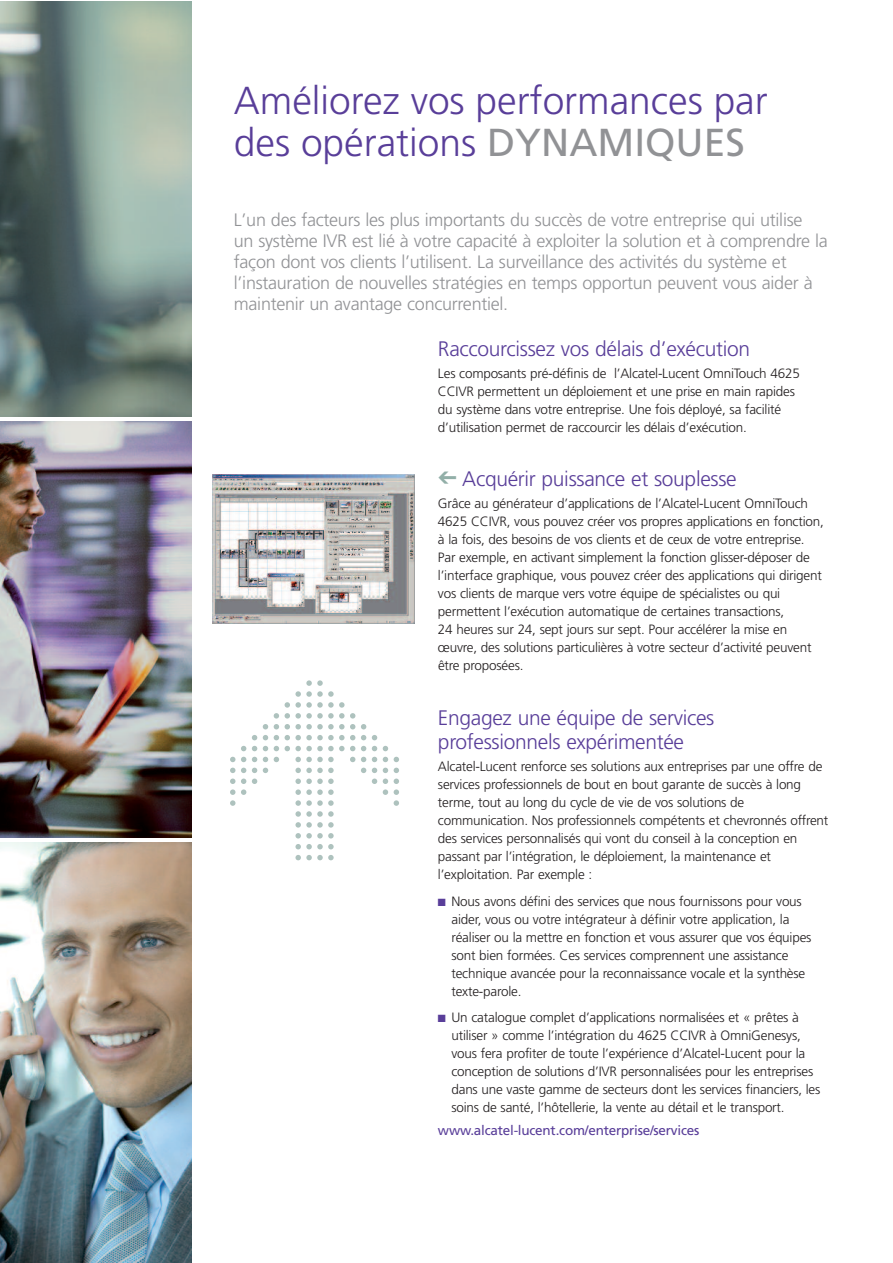
<style>
.page{position:relative;width:893px;height:1263px;background:#fff}
.page>*{position:absolute;margin:0;border:0;box-sizing:border-box;transform-origin:0 0}
.t1{font:300 39px/42px "Frutiger";color:#593e99}
.t2{font:300 21px/24px "Frutiger";letter-spacing:-.015em;color:#593e99}
.t3{font:300 18px/21px "Frutiger";letter-spacing:-.015em;color:#919295}
.t4{font:300 13.5px/18px "Frutiger";letter-spacing:-.015em;color:#231f20}
.t5{font:13.5px "Frutiger";letter-spacing:-.015em;color:#593e99}
.s1{font-weight:400;color:#919295}
.s2{color:#593e99}
</style>
<div class="page">
<img style="left:0;top:1px;width:191px;height:416px">
<img style="left:0;top:421px;width:191px;height:417px">
<img style="left:0;top:842px;width:191px;height:421px">
<img style="left:213px;top:475px;width:202px;height:148px">
<svg style="left:285px;top:680px;width:70px;height:38px"></svg>
<svg style="left:274px;top:713px;width:5px;height:5px"></svg>
<svg style="left:361px;top:724px;width:5px;height:5px"></svg>
<svg style="left:285px;top:724px;width:70px;height:5px"></svg>
<svg style="left:274px;top:724px;width:5px;height:5px"></svg>
<svg style="left:263px;top:724px;width:5px;height:5px"></svg>
<svg style="left:372px;top:735px;width:5px;height:5px"></svg>
<svg style="left:361px;top:735px;width:5px;height:5px"></svg>
<svg style="left:285px;top:735px;width:70px;height:5px"></svg>
<svg style="left:274px;top:735px;width:5px;height:5px"></svg>
<svg style="left:263px;top:735px;width:5px;height:5px"></svg>
<svg style="left:252px;top:735px;width:5px;height:5px"></svg>
<svg style="left:383px;top:746px;width:5px;height:5px"></svg>
<svg style="left:372px;top:746px;width:5px;height:5px"></svg>
<svg style="left:361px;top:746px;width:5px;height:5px"></svg>
<svg style="left:285px;top:746px;width:70px;height:5px"></svg>
<svg style="left:274px;top:746px;width:5px;height:5px"></svg>
<svg style="left:263px;top:746px;width:5px;height:5px"></svg>
<svg style="left:252px;top:746px;width:5px;height:5px"></svg>
<svg style="left:241px;top:746px;width:5px;height:5px"></svg>
<svg style="left:394px;top:757px;width:5px;height:5px"></svg>
<svg style="left:383px;top:757px;width:5px;height:5px"></svg>
<svg style="left:372px;top:757px;width:5px;height:5px"></svg>
<svg style="left:361px;top:757px;width:5px;height:5px"></svg>
<svg style="left:350px;top:757px;width:5px;height:5px"></svg>
<svg style="left:295px;top:757px;width:39px;height:5px"></svg>
<svg style="left:274px;top:757px;width:5px;height:5px"></svg>
<svg style="left:263px;top:757px;width:5px;height:5px"></svg>
<svg style="left:252px;top:757px;width:5px;height:5px"></svg>
<svg style="left:241px;top:757px;width:5px;height:5px"></svg>
<svg style="left:230px;top:757px;width:5px;height:5px"></svg>
<svg style="left:361px;top:768px;width:5px;height:5px"></svg>
<svg style="left:263px;top:768px;width:5px;height:5px"></svg>
<svg style="left:372px;top:768px;width:5px;height:16px"></svg>
<svg style="left:252px;top:768px;width:5px;height:16px"></svg>
<svg style="left:383px;top:768px;width:5px;height:27px"></svg>
<svg style="left:241px;top:768px;width:5px;height:27px"></svg>
<svg style="left:394px;top:768px;width:5px;height:38px"></svg>
<svg style="left:230px;top:768px;width:5px;height:38px"></svg>
<svg style="left:295px;top:768px;width:39px;height:70px"></svg>
<svg style="left:295px;top:844px;width:39px;height:5px"></svg>
<svg style="left:295px;top:855px;width:39px;height:5px"></svg>
<h1 class="t1" style="left:234px;top:80px;width:535px">Améliorez vos performances par des opérations <span class="s1">DYNAMIQUES</span></h1>
<p class="t3" style="left:234px;top:209px;width:595px">L’un des facteurs les plus importants du succès de votre entreprise qui utilise<br>un système IVR est lié à votre capacité à exploiter la solution et à comprendre la façon dont vos clients l’utilisent. La surveillance des activités du système et l’instauration de nouvelles stratégies en temps opportun peuvent vous aider à maintenir un avantage concurrentiel.</p>
<h2 class="t2" style="left:438px;top:337px;width:314px">Raccourcissez vos délais d’exécution</h2>
<p class="t4" style="left:438px;top:364px;width:363px">Les composants pré-définis de l’Alcatel-Lucent OmniTouch 4625<br>CCIVR permettent un déploiement et une prise en main rapides du système dans votre entreprise. Une fois déployé, sa facilité d’utilisation permet de raccourcir les délais d’exécution.</p>
<h2 class="t2" style="left:462px;top:467px;width:276px">Acquérir puissance et souplesse</h2>
<p class="t4" style="left:438px;top:495px;width:387px">Grâce au générateur d’applications de l’Alcatel-Lucent OmniTouch 4625 CCIVR, vous pouvez créer vos propres applications en fonction, à la fois, des besoins de vos clients et de ceux de votre entreprise.<br>Par exemple, en activant simplement la fonction glisser-déposer de l’interface graphique, vous pouvez créer des applications qui dirigent vos clients de marque vers votre équipe de spécialistes ou qui permettent l’exécution automatique de certaines transactions,<br>24 heures sur 24, sept jours sur sept. Pour accélérer la mise en œuvre, des solutions particulières à votre secteur d’activité peuvent être proposées.</p>
<h2 class="t2" style="left:438px;top:706px;width:278px">Engagez une équipe de services professionnels expérimentée</h2>
<p class="t4" style="left:438px;top:758px;width:392px">Alcatel-Lucent renforce ses solutions aux entreprises par une offre de services professionnels de bout en bout garante de succès à long terme, tout au long du cycle de vie de vos solutions de communication. Nos professionnels compétents et chevronnés offrent des services personnalisés qui vont du conseil à la conception en passant par l’intégration, le déploiement, la maintenance et l’exploitation. Par exemple :</p>
<p class="t4" style="left:451px;top:892px;width:361px;text-indent:-14px"><span class="s2">■</span> Nous avons défini des services que nous fournissons pour vous aider, vous ou votre intégrateur à définir votre application, la réaliser ou la mettre en fonction et vous assurer que vos équipes sont bien formées. Ces services comprennent une assistance technique avancée pour la reconnaissance vocale et la synthèse texte-parole.</p>
<p class="t4" style="left:451px;top:1009px;width:370px;text-indent:-14px"><span class="s2">■</span> Un catalogue complet d’applications normalisées et « prêtes à utiliser » comme l’intégration du 4625 CCIVR à OmniGenesys, vous fera profiter de toute l’expérience d’Alcatel-Lucent pour la conception de solutions d’IVR personnalisées pour les entreprises dans une vaste gamme de secteurs dont les services financiers, les soins de santé, l’hôtellerie, la vente au détail et le transport.</p>
<p class="t5" style="left:438px;top:1122px;width:263px">www.alcatel-lucent.com/enterprise/services</p>
</div>
